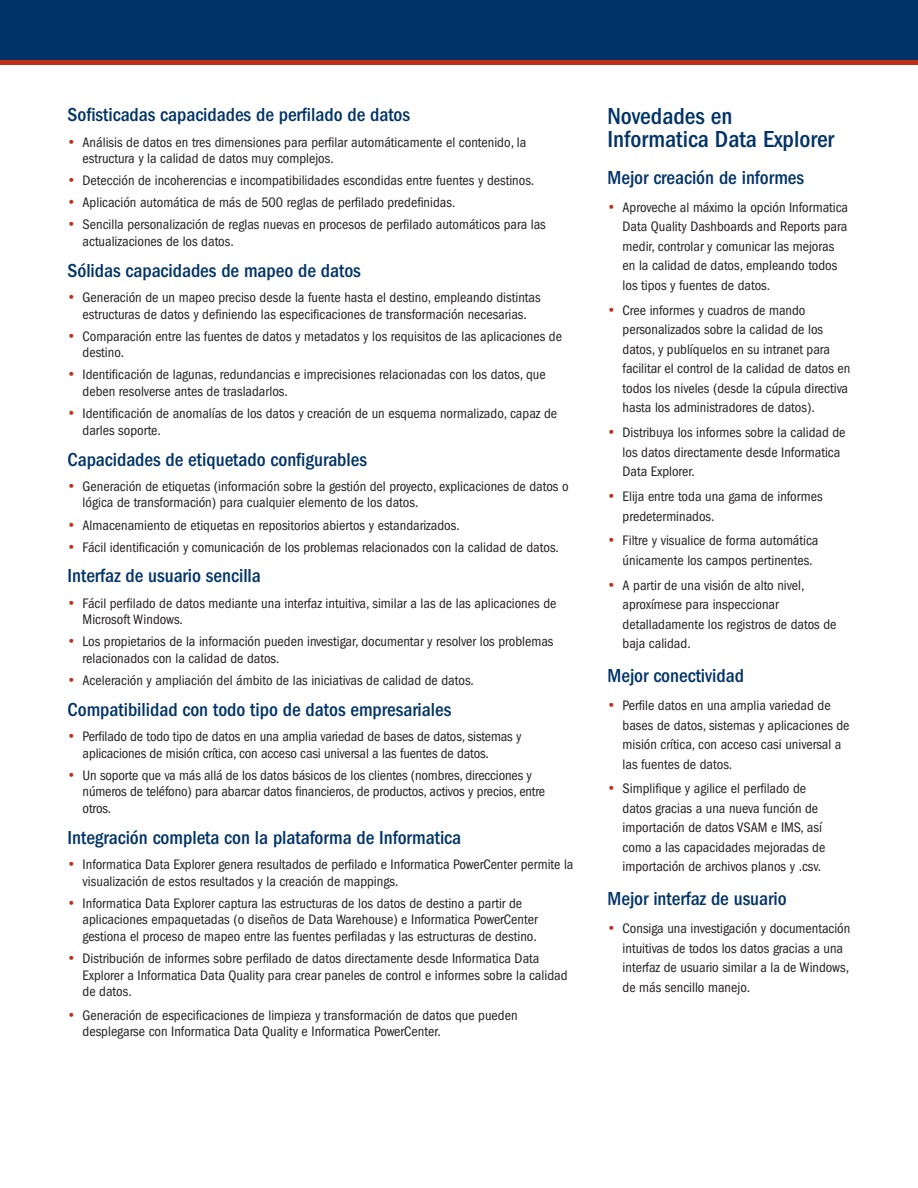
<style>
.page{position:relative;width:918px;height:1188px;background:#fff}
.page>*{position:absolute;margin:0;border:0;box-sizing:border-box;transform-origin:0 0}
.Subhead_1{font:500 condensed 24px/22.5px "ITC Franklin Gothic Std";color:#003367}
.Subhead_2{font:500 condensed 19.5px "ITC Franklin Gothic Std";color:#003367}
.Bullet_Text{font:condensed 14.25px/19.5px "ITC Franklin Gothic Std";color:#231f20}
.s1{font-family:"Futura BT";font-stretch:normal;font-size:13.5px;color:#c02d19}
</style>
<div class="page">
<div style="left:0;top:0;width:918px;height:62px;background:#003367"></div>
<hr style="left:0;top:61px;width:918px;height:4px;background:#c02d19">
<p class="Subhead_2" style="left:68px;top:104px;width:344px">Sofisticadas capacidades de perfilado de datos</p>
<p class="Bullet_Text" style="left:83px;top:134px;width:445px;line-height:16.6px;text-indent:-15px"><span class="s1">•</span> Análisis de datos en tres dimensiones para perfilar automáticamente el contenido, la estructura y la calidad de datos muy complejos.</p>
<p class="Bullet_Text" style="left:68px;top:171px;width:468px"><span class="s1">•</span> Detección de incoherencias e incompatibilidades escondidas entre fuentes y destinos.</p>
<p class="Bullet_Text" style="left:68px;top:193px;width:389px"><span class="s1">•</span> Aplicación automática de más de 500 reglas de perfilado predefinidas.</p>
<p class="Bullet_Text" style="left:83px;top:217px;width:465px;line-height:16.6px;text-indent:-15px"><span class="s1">•</span> Sencilla personalización de reglas nuevas en procesos de perfilado automáticos para las actualizaciones de los datos.</p>
<p class="Subhead_2" style="left:68px;top:259px;width:295px">Sólidas capacidades de mapeo de datos</p>
<p class="Bullet_Text" style="left:68px;top:289px;width:475px;line-height:16.6px;text-align:center"><span class="s1">•</span> Generación de un mapeo preciso desde la fuente hasta el destino, empleando distintas estructuras de datos y definiendo las especificaciones de transformación necesarias.</p>
<p class="Bullet_Text" style="left:83px;top:328px;width:481px;line-height:16.6px;text-indent:-15px"><span class="s1">•</span> Comparación entre las fuentes de datos y metadatos y los requisitos de las aplicaciones de destino.</p>
<p class="Bullet_Text" style="left:83px;top:367px;width:465px;line-height:16.6px;text-indent:-15px"><span class="s1">•</span> Identificación de lagunas, redundancias e imprecisiones relacionadas con los datos, que deben resolverse antes de trasladarlos.</p>
<p class="Bullet_Text" style="left:83px;top:405px;width:476px;line-height:16.6px;text-indent:-15px"><span class="s1">•</span> Identificación de anomalías de los datos y creación de un esquema normalizado, capaz de darles soporte.</p>
<p class="Subhead_2" style="left:68px;top:448px;width:301px">Capacidades de etiquetado configurables</p>
<p class="Bullet_Text" style="left:83px;top:478px;width:488px;line-height:16.6px;text-indent:-15px"><span class="s1">•</span> Generación de etiquetas (información sobre la gestión del proyecto, explicaciones de datos o lógica de transformación) para cualquier elemento de los datos.</p>
<p class="Bullet_Text" style="left:68px;top:515px;width:394px"><span class="s1">•</span> Almacenamiento de etiquetas en repositorios abiertos y estandarizados.</p>
<p class="Bullet_Text" style="left:68px;top:537px;width:493px"><span class="s1">•</span> Fácil identificación y comunicación de los problemas relacionados con la calidad de datos.</p>
<p class="Subhead_2" style="left:68px;top:565px;width:195px">Interfaz de usuario sencilla</p>
<p class="Bullet_Text" style="left:83px;top:595px;width:475px;line-height:16.6px;text-indent:-15px"><span class="s1">•</span> Fácil perfilado de datos mediante una interfaz intuitiva, similar a las de las aplicaciones de<br>Microsoft Windows.</p>
<p class="Bullet_Text" style="left:83px;top:633px;width:472px;line-height:16.6px;text-indent:-15px"><span class="s1">•</span> Los propietarios de la información pueden investigar, documentar y resolver los problemas relacionados con la calidad de datos.</p>
<p class="Bullet_Text" style="left:68px;top:671px;width:408px"><span class="s1">•</span> Aceleración y ampliación del ámbito de las iniciativas de calidad de datos.</p>
<p class="Subhead_2" style="left:68px;top:698px;width:385px">Compatibilidad con todo tipo de datos empresariales</p>
<p class="Bullet_Text" style="left:83px;top:728px;width:440px;line-height:16.6px;text-indent:-15px"><span class="s1">•</span> Perfilado de todo tipo de datos en una amplia variedad de bases de datos, sistemas y aplicaciones de misión crítica, con acceso casi universal a las fuentes de datos.</p>
<p class="Bullet_Text" style="left:83px;top:767px;width:464px;line-height:16.6px;text-indent:-15px"><span class="s1">•</span> Un soporte que va más allá de los datos básicos de los clientes (nombres, direcciones y números de teléfono) para abarcar datos financieros, de productos, activos y precios, entre otros.</p>
<p class="Subhead_2" style="left:68px;top:826px;width:395px">Integración completa con la plataforma de Informatica</p>
<p class="Bullet_Text" style="left:83px;top:856px;width:492px;line-height:16.6px;text-indent:-15px"><span class="s1">•</span> Informatica Data Explorer genera resultados de perfilado e Informatica PowerCenter permite la visualización de estos resultados y la creación de mappings.</p>
<p class="Bullet_Text" style="left:83px;top:895px;width:457px;line-height:16.6px;text-indent:-15px"><span class="s1">•</span> Informatica Data Explorer captura las estructuras de los datos de destino a partir de aplicaciones empaquetadas (o diseños de Data Warehouse) e Informatica PowerCenter gestiona el proceso de mapeo entre las fuentes perfiladas y las estructuras de destino.</p>
<p class="Bullet_Text" style="left:83px;top:950px;width:486px;line-height:16.6px;text-indent:-15px"><span class="s1">•</span> Distribución de informes sobre perfilado de datos directamente desde Informatica Data<br>Explorer a Informatica Data Quality para crear paneles de control e informes sobre la calidad de datos.</p>
<p class="Bullet_Text" style="left:83px;top:1007px;width:436px;line-height:16.6px;text-indent:-15px"><span class="s1">•</span> Generación de especificaciones de limpieza y transformación de datos que pueden desplegarse con Informatica Data Quality e Informatica PowerCenter.</p>
<p class="Subhead_1" style="left:608px;top:105px;width:228px">Novedades en<br>Informatica Data Explorer</p>
<p class="Subhead_2" style="left:608px;top:166px;width:198px">Mejor creación de informes</p>
<p class="Bullet_Text" style="left:623px;top:198px;width:227px;text-indent:-15px"><span class="s1">•</span> Aproveche al máximo la opción Informatica Data Quality Dashboards and Reports para medir, controlar y comunicar las mejoras en la calidad de datos, empleando todos los tipos y fuentes de datos.</p>
<p class="Bullet_Text" style="left:623px;top:300px;width:229px;text-indent:-15px"><span class="s1">•</span> Cree informes y cuadros de mando personalizados sobre la calidad de los datos, y publíquelos en su intranet para facilitar el control de la calidad de datos en todos los niveles (desde la cúpula directiva hasta los administradores de datos).</p>
<p class="Bullet_Text" style="left:623px;top:423px;width:224px;text-indent:-15px"><span class="s1">•</span> Distribuya los informes sobre la calidad de los datos directamente desde Informatica<br>Data Explorer.</p>
<p class="Bullet_Text" style="left:623px;top:487px;width:201px;text-indent:-15px"><span class="s1">•</span> Elija entre toda una gama de informes predeterminados.</p>
<p class="Bullet_Text" style="left:623px;top:531px;width:197px;text-indent:-15px"><span class="s1">•</span> Filtre y visualice de forma automática únicamente los campos pertinentes.</p>
<p class="Bullet_Text" style="left:623px;top:576px;width:215px;text-indent:-15px"><span class="s1">•</span> A partir de una visión de alto nivel, aproxímese para inspeccionar detalladamente los registros de datos de baja calidad.</p>
<p class="Subhead_2" style="left:608px;top:664px;width:138px">Mejor conectividad</p>
<p class="Bullet_Text" style="left:623px;top:696px;width:229px;text-indent:-15px"><span class="s1">•</span> Perfile datos en una amplia variedad de bases de datos, sistemas y aplicaciones de misión crítica, con acceso casi universal a las fuentes de datos.</p>
<p class="Bullet_Text" style="left:623px;top:779px;width:204px;text-indent:-15px"><span class="s1">•</span> Simplifique y agilice el perfilado de datos gracias a una nueva función de importación de datos VSAM e IMS, así como a las capacidades mejoradas de importación de archivos planos y .csv.</p>
<p class="Subhead_2" style="left:608px;top:887px;width:181px">Mejor interfaz de usuario</p>
<p class="Bullet_Text" style="left:623px;top:919px;width:229px;text-indent:-15px"><span class="s1">•</span> Consiga una investigación y documentación intuitivas de todos los datos gracias a una interfaz de usuario similar a la de Windows, de más sencillo manejo.</p>
</div>
